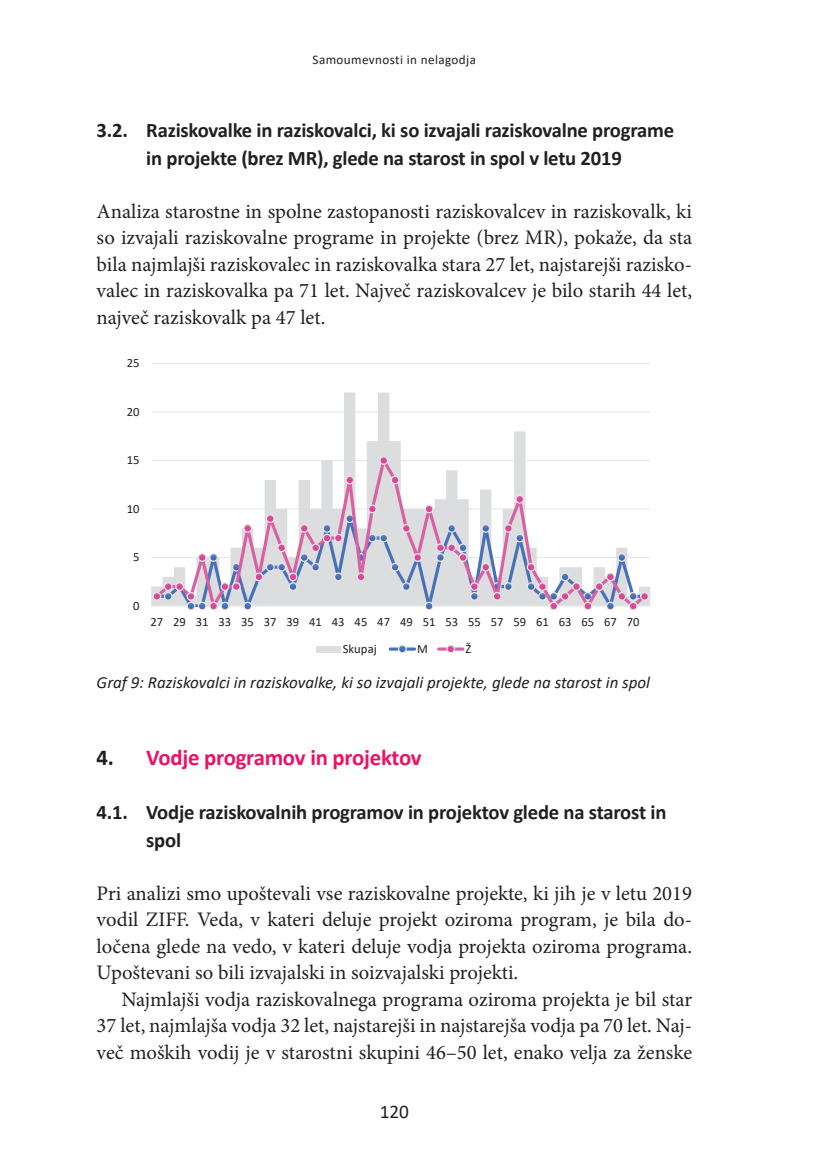
<style>
.page{position:relative;width:815px;height:1157px;background:#fff}
.page>*{position:absolute;margin:0;border:0;box-sizing:border-box;transform-origin:0 0}
.t1{font:700 22.75px "Calibri";letter-spacing:-.01em;color:#ec1163}
.t2{font:20.65px/26.4px "Minion Pro";color:#231f20;text-align:justify}
.t3{font:700 20.65px/28px "Calibri";letter-spacing:-.01em;color:#231f20;text-align:center}
.t4{font:19.25px "Calibri";color:#231f20}
.t5{font:italic 16.97px "Calibri";color:#231f20}
.t6{font:15.22px "Calibri";color:#231f20}
.t7{font:13.12px "Calibri";letter-spacing:.03em;color:#231f20}
.t8{font:12.6px/26.6px "Calibri";color:#231f20}
.s1{color:#231f20}
</style>
<div class="page">
<svg style="left:151px;top:363px;width:499px;height:290px"></svg>
<p class="t7" style="left:313px;top:51px;width:165px">Samoumevnosti in nelagodja</p>
<p class="t3" style="left:97px;top:116px;width:579px">3.2. Raziskovalke in raziskovalci, ki so izvajali raziskovalne programe in projekte (brez MR), glede na starost in spol v letu 2019</p>
<p class="t2" style="left:97px;top:198px;width:597px">Analiza starostne in spolne zastopanosti raziskovalcev in raziskovalk, ki so izvajali raziskovalne programe in projekte (brez MR), pokaže, da sta bila najmlajši raziskovalec in raziskovalka stara 27 let, najstarejši razisko&shy;valec in raziskovalka pa 71 let. Največ raziskovalcev je bilo starih 44 let, največ raziskovalk pa 47 let.</p>
<p class="t8" style="left:127px;top:349px;width:14px">25</p>
<p class="t8" style="left:127px;top:397px;width:14px">20</p>
<p class="t8" style="left:127px;top:446px;width:14px">15</p>
<p class="t8" style="left:127px;top:494px;width:14px">10</p>
<p class="t8" style="left:133px;top:543px;width:8px">5</p>
<p class="t8" style="left:133px;top:591px;width:8px">0</p>
<p class="t8" style="left:343px;top:608px;width:298px;text-indent:-192px">27 29 31 33 35 37 39 41 43 45 47 49 51 53 55 57 59 61 63 65 67 70<br>Skupaj</p>
<p class="t8" style="left:417px;top:634px;width:12px">M</p>
<p class="t8" style="left:465px;top:634px;width:7px">Ž</p>
<p class="t5" style="left:97px;top:671px;width:555px">Graf 9: Raziskovalci in raziskovalke, ki so izvajali projekte, glede na starost in spol</p>
<p class="t6" style="left:118px;top:676px;width:506px">Graf 51: Raziskovalci in raziskovalke, ki so izvajali projekte, glede na starost in spol</p>
<p class="t1" style="left:97px;top:740px;width:327px"><span class="s1">4.</span> Vodje programov in projektov</p>
<p class="t3" style="left:146px;top:797px;width:521px;text-align:left;text-indent:-50px">4.1. Vodje raziskovalnih programov in projektov glede na starost in spol</p>
<p class="t2" style="left:97px;top:880px;width:597px">Pri analizi smo upoštevali vse raziskovalne projekte, ki jih je v letu 2019 vodil ZIFF. Veda, v kateri deluje projekt oziroma program, je bila do&shy;ločena glede na vedo, v kateri deluje vodja projekta oziroma programa.<br>Upoštevani so bili izvajalski in soizvajalski projekti.</p>
<p class="t2" style="left:97px;top:985px;width:597px;text-indent:25px">Najmlajši vodja raziskovalnega programa oziroma projekta je bil star 37 let, najmlajša vodja 32 let, najstarejši in najstarejša vodja pa 70 let. Naj&shy;več moških vodij je v starostni skupini 46–50 let, enako velja za ženske</p>
<p class="t4" style="left:380px;top:1097px;width:31px">120</p>
</div>
